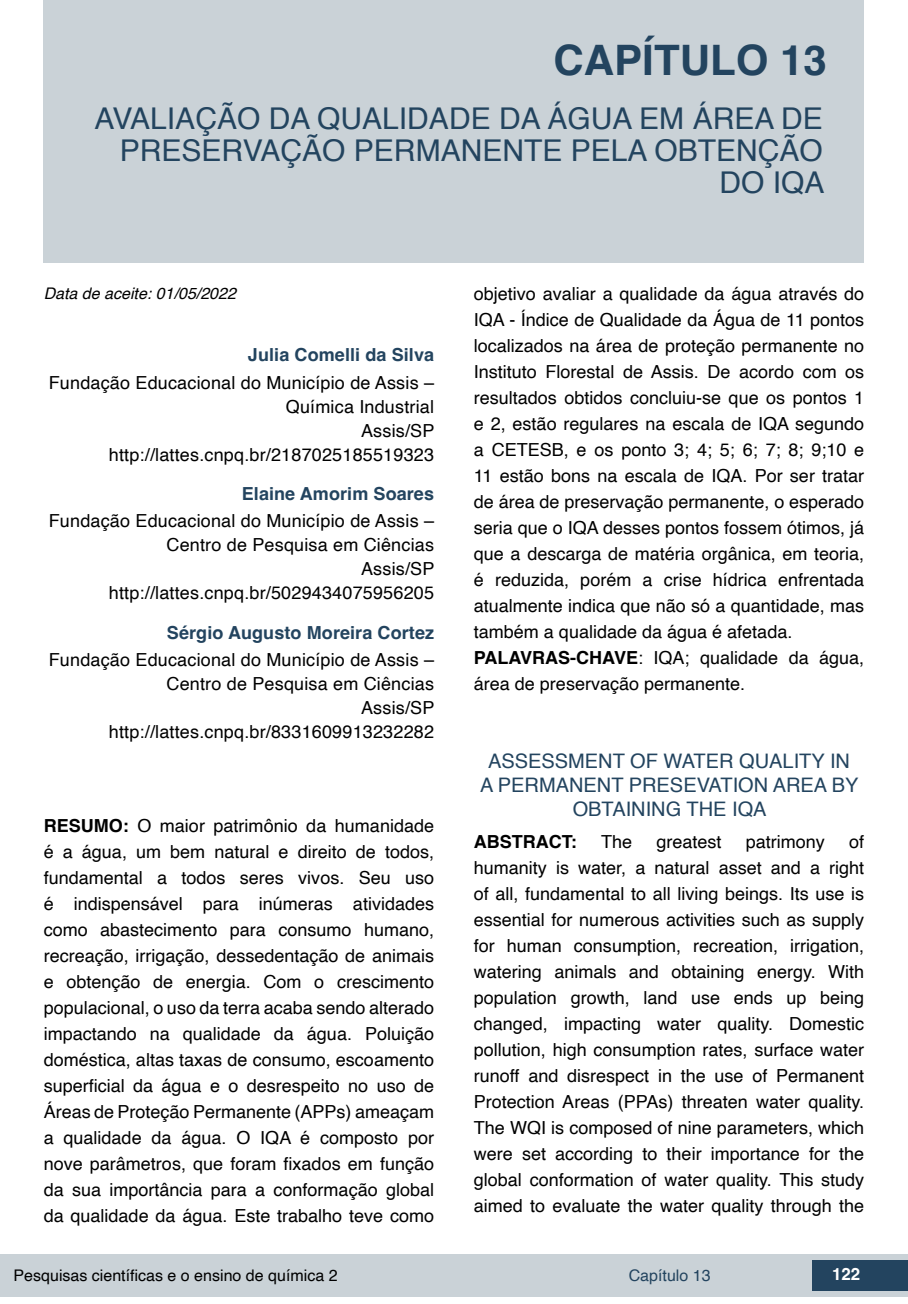
<style>
.page{position:relative;width:908px;height:1304px;background:#fff}
.page>*{position:absolute;margin:0;border:0;box-sizing:border-box;transform-origin:0 0}
.t1{font:700 42px "Helvetica";color:#23445f}
.t2{font:30px/32px "Helvetica";color:#23445f;text-align:right}
.t3{font:20px/24px "Helvetica";color:#23445f;text-align:center}
.t4{font:18px/26px "Helvetica";color:#000;text-align:right}
.t5{font:700 18px "Helvetica";letter-spacing:.005em;color:#23445f}
.t6{font:700 18px "Helvetica";color:#000}
.t7{font:700 16.8px "Helvetica";color:#fff}
.t8{font:16px "Helvetica";color:#000}
.t9{font:italic 16px "Helvetica";color:#000}
.t10{font:16px "Helvetica";color:#23445f}
.s1{font-weight:700}
</style>
<div class="page">
<div style="left:0;top:1254px;width:906px;height:43px;background:#cad2d7"></div>
<div style="left:812px;top:1261px;width:95px;height:30px;background:#23445f"></div>
<div style="left:44px;top:0;width:819px;height:263px;background:#cad2d7"></div>
<h1 class="t1" style="left:553px;top:35px;width:275px">CAPÍTULO 13</h1>
<h2 class="t2" style="left:95px;top:104px;width:731px">AVALIAÇÃO DA QUALIDADE DA ÁGUA EM ÁREA DE<br>PRESERVAÇÃO PERMANENTE PELA OBTENÇÃO<br>DO IQA</h2>
<p class="t9" style="left:44px;top:280px;width:194px">Data de aceite: 01/05/2022</p>
<p class="t5" style="left:248px;top:344px;width:187px">Julia Comelli da Silva</p>
<p class="t4" style="left:49px;top:371px;width:387px;line-height:24px">Fundação Educacional do Município de Assis –<br>Química Industrial<br>Assis/SP http://lattes.cnpq.br/2187025185519323</p>
<p class="t5" style="left:242px;top:483px;width:194px">Elaine Amorim Soares</p>
<p class="t4" style="left:49px;top:510px;width:387px;line-height:24px">Fundação Educacional do Município de Assis –<br>Centro de Pesquisa em Ciências<br>Assis/SP http://lattes.cnpq.br/5029434075956205</p>
<p class="t5" style="left:167px;top:621px;width:268px">Sérgio Augusto Moreira Cortez</p>
<p class="t4" style="left:49px;top:648px;width:387px;line-height:24px">Fundação Educacional do Município de Assis –<br>Centro de Pesquisa em Ciências<br>Assis/SP http://lattes.cnpq.br/8331609913232282</p>
<p class="t4" style="left:44px;top:813px;width:392px;text-align:justify"><span class="s1">RESUMO:</span> O maior patrimônio da humanidade é a água, um bem natural e direito de todos, fundamental a todos seres vivos. Seu uso é indispensável para inúmeras atividades como abastecimento para consumo humano, recreação, irrigação, dessedentação de animais e obtenção de energia. Com o crescimento populacional, o uso da terra acaba sendo alterado impactando na qualidade da água. Poluição doméstica, altas taxas de consumo, escoamento superficial da água e o desrespeito no uso de Áreas de Proteção Permanente (APPs) ameaçam a qualidade da água. O IQA é composto por nove parâmetros, que foram fixados em função da sua importância para a conformação global da qualidade da água. Este trabalho teve como</p>
<p class="t4" style="left:473px;top:281px;width:392px;text-align:left">objetivo avaliar a qualidade da água através do IQA - Índice de Qualidade da Água de 11 pontos localizados na área de proteção permanente no Instituto Florestal de Assis. De acordo com os resultados obtidos concluiu-se que os pontos 1 e 2, estão regulares na escala de IQA segundo a CETESB, e os ponto 3; 4; 5; 6; 7; 8; 9;10 e 11 estão bons na escala de IQA. Por ser tratar de área de preservação permanente, o esperado seria que o IQA desses pontos fossem ótimos, já que a descarga de matéria orgânica, em teoria, é reduzida, porém a crise hídrica enfrentada atualmente indica que não só a quantidade, mas também a qualidade da água é afetada.<br><span class="s1">PALAVRAS-CHAVE</span>: IQA; qualidade da água, área de preservação permanente.</p>
<p class="t3" style="left:480px;top:750px;width:379px">ASSESSMENT OF WATER QUALITY IN<br>A PERMANENT PRESEVATION AREA BY<br>OBTAINING THE IQA</p>
<p class="t6" style="left:473px;top:830px;width:104px">ABSTRACT:</p>
<p class="t4" style="left:601px;top:829px;width:33px">The</p>
<p class="t4" style="left:656px;top:829px;width:67px">greatest</p>
<p class="t4" style="left:745px;top:829px;width:81px">patrimony</p>
<p class="t4" style="left:473px;top:829px;width:392px;text-align:justify;text-indent:375px">of humanity is water, a natural asset and a right of all, fundamental to all living beings. Its use is essential for numerous activities such as supply for human consumption, recreation, irrigation, watering animals and obtaining energy. With population growth, land use ends up being changed, impacting water quality. Domestic pollution, high consumption rates, surface water runoff and disrespect in the use of Permanent Protection Areas (PPAs) threaten water quality.<br>The WQI is composed of nine parameters, which were set according to their importance for the global conformation of water quality. This study aimed to evaluate the water quality through the</p>
<p class="t8" style="left:14px;top:1263px;width:325px">Pesquisas científicas e o ensino de química 2</p>
<p class="t10" style="left:628px;top:1263px;width:83px">Capítulo 13</p>
<p class="t7" style="left:831px;top:1264px;width:30px">122</p>
</div>
